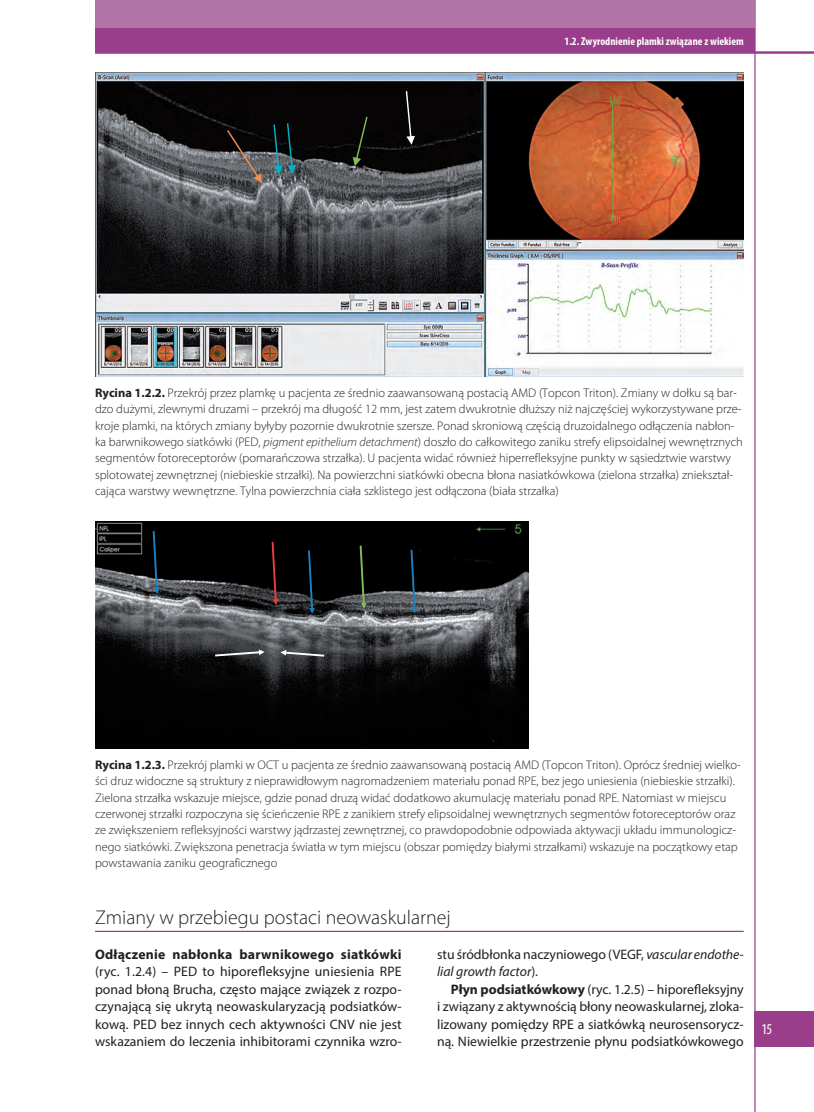
<style>
.page{position:relative;width:814px;height:1112px;background:#fff}
.page>*{position:absolute;margin:0;border:0;box-sizing:border-box;transform-origin:0 0}
.t1{font:300 20px "Myriad Pro";color:#231f20}
.t2{font:condensed 15px "Myriad Pro";color:#fff}
.t3{font:13.75px/17.5px "Myriad Pro";color:#231f20;text-align:justify}
.t4{font:700 13.75px "Myriad Pro";letter-spacing:.02em;color:#231f20}
.t5{font:300 12.5px/16.2px "Myriad Pro";color:#231f20}
.t6{font:700 condensed 11.25px "Myriad Pro";color:#fff}
.s1{font-weight:700}
.s2{font-style:italic}
</style>
<div class="page">
<div style="left:95px;top:26px;width:659px;height:27px;background:#9a3e8c"></div>
<hr style="left:754px;top:0;width:1px;height:1111px;background:#9a3e8c">
<hr style="left:95px;top:51px;width:719px;height:3px;background:#9a3e8c">
<div style="left:754px;top:1010px;width:60px;height:36px;background:#9a3e8c"></div>
<div style="left:95px;top:0;width:659px;height:27px;background:#b174a7"></div>
<hr style="left:95px;top:930px;width:648px;height:1px;background:#9a3e8c">
<svg style="left:95px;top:930px;width:357px;height:2px"></svg>
<img style="left:95px;top:72px;width:648px;height:305px">
<svg style="left:226px;top:128px;width:36px;height:55px;background:#46413f"></svg>
<svg style="left:272px;top:122px;width:24px;height:53px"></svg>
<svg style="left:353px;top:115px;width:16px;height:51px"></svg>
<svg style="left:405px;top:90px;width:10px;height:55px"></svg>
<img style="left:95px;top:521px;width:434px;height:227px">
<svg style="left:307px;top:548px;width:8px;height:65px"></svg>
<svg style="left:409px;top:548px;width:8px;height:65px"></svg>
<svg style="left:152px;top:529px;width:8px;height:65px"></svg>
<svg style="left:358px;top:543px;width:8px;height:65px"></svg>
<svg style="left:270px;top:540px;width:8px;height:65px"></svg>
<svg style="left:213px;top:649px;width:52px;height:8px"></svg>
<svg style="left:280px;top:649px;width:46px;height:8px"></svg>
<p class="t6" style="left:564px;top:35px;width:181px">1.2. Zwyrodnienie plamki związane z wiekiem</p>
<p class="t5" style="left:95px;top:385px;width:649px"><span class="s1">Rycina 1.2.2.</span> Przekrój przez plamkę u pacjenta ze średnio zaawansowaną postacią AMD (Topcon Triton). Zmiany w dołku są bar&shy;dzo dużymi, zlewnymi druzami – przekrój ma długość 12 mm, jest zatem dwukrotnie dłuższy niż najczęściej wykorzystywane prze&shy;kroje plamki, na których zmiany byłyby pozornie dwukrotnie szersze. Ponad skroniową częścią druzoidalnego odłączenia nabłon&shy;ka barwnikowego siatkówki (PED, <span class="s2">pigment epithelium detachment</span>) doszło do całkowitego zaniku strefy elipsoidalnej wewnętrznych segmentów fotoreceptorów (pomarańczowa strzałka). U pacjenta widać również hiperrefleksyjne punkty w sąsiedztwie warstwy splotowatej zewnętrznej (niebieskie strzałki). Na powierzchni siatkówki obecna błona nasiatkówkowa (zielona strzałka) zniekształ&shy;cająca warstwy wewnętrzne. Tylna powierzchnia ciała szklistego jest odłączona (biała strzałka)</p>
<p class="t5" style="left:95px;top:756px;width:647px"><span class="s1">Rycina 1.2.3.</span> Przekrój plamki w OCT u pacjenta ze średnio zaawansowaną postacią AMD (Topcon Triton). Oprócz średniej wielko&shy;ści druz widoczne są struktury z nieprawidłowym nagromadzeniem materiału ponad RPE, bez jego uniesienia (niebieskie strzałki).<br>Zielona strzałka wskazuje miejsce, gdzie ponad druzą widać dodatkowo akumulację materiału ponad RPE. Natomiast w miejscu czerwonej strzałki rozpoczyna się ścieńczenie RPE z zanikiem strefy elipsoidalnej wewnętrznych segmentów fotoreceptorów oraz ze zwiększeniem refleksyjności warstwy jądrzastej zewnętrznej, co prawdopodobnie odpowiada aktywacji układu immunologicz&shy;nego siatkówki. Zwiększona penetracja światła w tym miejscu (obszar pomiędzy białymi strzałkami) wskazuje na początkowy etap powstawania zaniku geograficznego</p>
<h1 class="t1" style="left:95px;top:904px;width:357px">Zmiany w przebiegu postaci neowaskularnej</h1>
<p class="t4" style="left:95px;top:945px;width:308px">Odłączenie nabłonka barwnikowego siatkówki</p>
<p class="t3" style="left:95px;top:962px;width:308px">(ryc. 1.2.4) – PED to hiporefleksyjne uniesienia RPE ponad błoną Brucha, często mające związek z rozpo&shy;czynającą się ukrytą neowaskularyzacją podsiatków&shy;kową. PED bez innych cech aktywności CNV nie jest wskazaniem do leczenia inhibitorami czynnika wzro-</p>
<p class="t3" style="left:437px;top:945px;width:308px">stu śródbłonka naczyniowego (VEGF, <span class="s2">vascular endothe&shy;lial growth factor</span>).</p>
<p class="t3" style="left:437px;top:980px;width:308px;text-indent:14px"><span class="s1">Płyn podsiatkówkowy</span> (ryc. 1.2.5) – hiporefleksyjny i związany z aktywnością błony neowaskularnej, zloka&shy;lizowany pomiędzy RPE a siatkówką neurosensorycz&shy;ną. Niewielkie przestrzenie płynu podsiatkówkowego</p>
<p class="t2" style="left:761px;top:1020px;width:12px">15</p>
</div>
